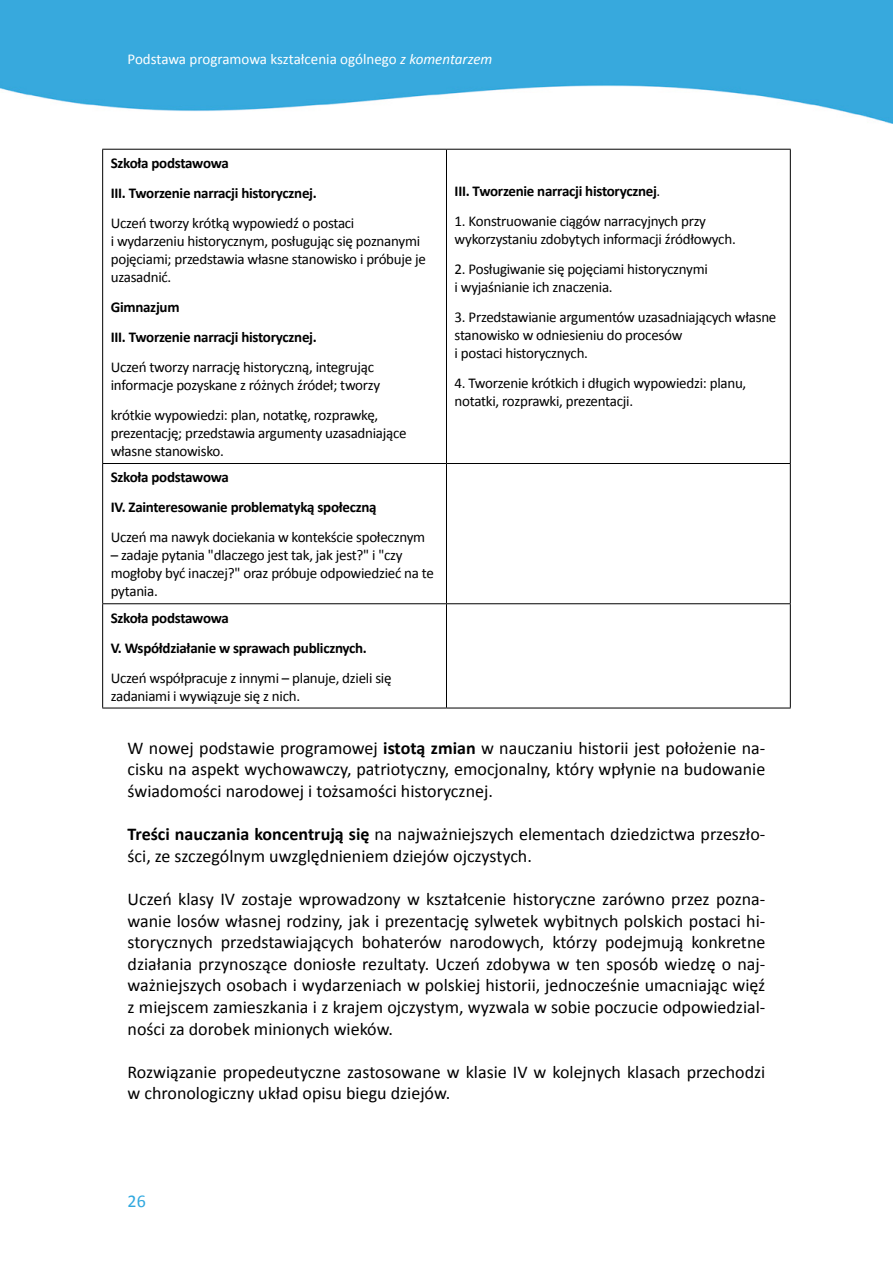
<style>
.page{position:relative;width:893px;height:1263px;background:#fff}
.page>*{position:absolute;margin:0;border:0;box-sizing:border-box;transform-origin:0 0}
.Tekst_podstawowy{font:18px/21.6px "Calibri";color:#000;text-align:justify}
.t1{font:18px "Calibri";color:#30a8df}
.t2{font:15px/18px "Calibri";letter-spacing:-.02em;color:#000}
.t3{font:700 15px "Calibri";letter-spacing:-.02em;color:#000}
.t4{font:15px "Calibri";color:#fff}
.s1{font-style:italic}
.s2{font-weight:400}
.s3{font-weight:700}
</style>
<div class="page">
<img style="left:0;top:0;width:893px;height:123px">
<hr style="left:102px;top:149px;width:344px;height:1px;background:#000">
<hr style="left:446px;top:149px;width:345px;height:1px;background:#000">
<hr style="left:102px;top:463px;width:344px;height:1px;background:#000">
<hr style="left:446px;top:463px;width:345px;height:1px;background:#000">
<hr style="left:102px;top:603px;width:344px;height:1px;background:#000">
<hr style="left:446px;top:603px;width:345px;height:1px;background:#000">
<hr style="left:102px;top:708px;width:344px;height:1px;background:#000">
<hr style="left:446px;top:708px;width:345px;height:1px;background:#000">
<hr style="left:102px;top:150px;width:1px;height:313px;background:#000">
<hr style="left:102px;top:464px;width:1px;height:139px;background:#000">
<hr style="left:102px;top:604px;width:1px;height:104px;background:#000">
<hr style="left:446px;top:150px;width:1px;height:313px;background:#000">
<hr style="left:790px;top:150px;width:1px;height:313px;background:#000">
<hr style="left:446px;top:464px;width:1px;height:139px;background:#000">
<hr style="left:790px;top:464px;width:1px;height:139px;background:#000">
<hr style="left:446px;top:604px;width:1px;height:104px;background:#000">
<hr style="left:790px;top:604px;width:1px;height:104px;background:#000">
<p class="t4" style="left:128px;top:50px;width:366px">Podstawa programowa kształcenia ogólnego <span class="s1">z komentarzem</span></p>
<p class="t3" style="left:111px;top:153px;width:120px">Szkoła podstawowa</p>
<p class="t3" style="left:111px;top:183px;width:208px">III. Tworzenie narracji historycznej.</p>
<p class="t2" style="left:111px;top:214px;width:317px">Uczeń tworzy krótką wypowiedź o postaci<br>i wydarzeniu historycznym, posługując się poznanymi pojęciami; przedstawia własne stanowisko i próbuje je uzasadnić.</p>
<p class="t3" style="left:111px;top:297px;width:70px">Gimnazjum</p>
<p class="t3" style="left:111px;top:327px;width:208px">III. Tworzenie narracji historycznej.</p>
<p class="t2" style="left:111px;top:358px;width:271px">Uczeń tworzy narrację historyczną, integrując informacje pozyskane z różnych źródeł; tworzy</p>
<p class="t2" style="left:111px;top:406px;width:297px">krótkie wypowiedzi: plan, notatkę, rozprawkę, prezentację; przedstawia argumenty uzasadniające własne stanowisko.</p>
<p class="t3" style="left:111px;top:468px;width:120px">Szkoła podstawowa</p>
<p class="t3" style="left:111px;top:498px;width:267px">IV. Zainteresowanie problematyką społeczną</p>
<p class="t2" style="left:111px;top:528px;width:316px">Uczeń ma nawyk dociekania w kontekście społecznym</p>
<p class="t2" style="left:111px;top:546px;width:325px">– zadaje pytania "dlaczego jest tak, jak jest?" i "czy mogłoby być inaczej?" oraz próbuje odpowiedzieć na te pytania.</p>
<p class="t3" style="left:111px;top:608px;width:120px">Szkoła podstawowa</p>
<p class="t3" style="left:111px;top:638px;width:258px">V. Współdziałanie w sprawach publicznych.</p>
<p class="t2" style="left:111px;top:669px;width:282px">Uczeń współpracuje z innymi – planuje, dzieli się zadaniami i wywiązuje się z nich.</p>
<p class="t3" style="left:455px;top:182px;width:205px">III. Tworzenie narracji historycznej<span class="s2">.</span></p>
<p class="t2" style="left:455px;top:213px;width:280px">1. Konstruowanie ciągów narracyjnych przy wykorzystaniu zdobytych informacji źródłowych.</p>
<p class="t2" style="left:455px;top:261px;width:255px">2. Posługiwanie się pojęciami historycznymi i wyjaśnianie ich znaczenia.</p>
<p class="t2" style="left:455px;top:309px;width:323px">3. Przedstawianie argumentów uzasadniających własne stanowisko w odniesieniu do procesów<br>i postaci historycznych.</p>
<p class="t2" style="left:455px;top:375px;width:293px">4. Tworzenie krótkich i długich wypowiedzi: planu, notatki, rozprawki, prezentacji.</p>
<p class="Tekst_podstawowy" style="left:128px;top:737px;width:639px">W nowej podstawie programowej <span class="s3">istotą zmian</span> w nauczaniu historii jest położenie na&shy;cisku na aspekt wychowawczy, patriotyczny, emocjonalny, który wpłynie na budowanie świadomości narodowej i tożsamości historycznej.</p>
<p class="Tekst_podstawowy" style="left:128px;top:823px;width:639px"><span class="s3">Treści nauczania koncentrują się</span> na najważniejszych elementach dziedzictwa przeszło&shy;ści, ze szczególnym uwzględnieniem dziejów ojczystych.</p>
<p class="Tekst_podstawowy" style="left:128px;top:888px;width:639px">Uczeń klasy IV zostaje wprowadzony w kształcenie historyczne zarówno przez pozna&shy;wanie losów własnej rodziny, jak i prezentację sylwetek wybitnych polskich postaci hi&shy;storycznych przedstawiających bohaterów narodowych, którzy podejmują konkretne działania przynoszące doniosłe rezultaty. Uczeń zdobywa w ten sposób wiedzę o naj&shy;ważniejszych osobach i wydarzeniach w polskiej historii, jednocześnie umacniając więź z miejscem zamieszkania i z krajem ojczystym, wyzwala w sobie poczucie odpowiedzial&shy;ności za dorobek minionych wieków.</p>
<p class="Tekst_podstawowy" style="left:128px;top:1061px;width:639px">Rozwiązanie propedeutyczne zastosowane w klasie IV w kolejnych klasach przechodzi w chronologiczny układ opisu biegu dziejów.</p>
<p class="t1" style="left:128px;top:1190px;width:20px">26</p>
</div>
